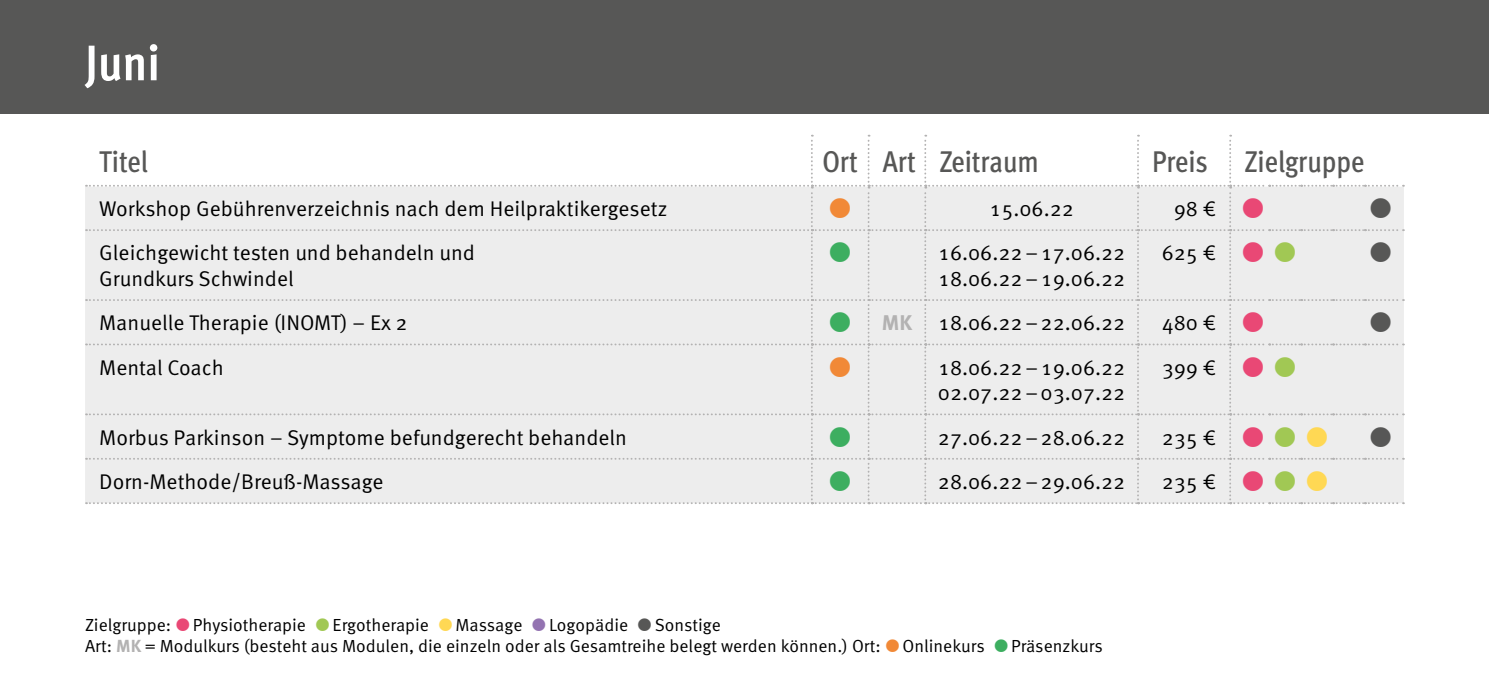
<style>
.page{position:relative;width:1489px;height:695px;background:#fff}
.page>*{position:absolute;margin:0;border:0;box-sizing:border-box;transform-origin:0 0}
.t1{font:700 condensed 50px "Meta OT";color:#fff}
.t2{font:500 condensed 30px "Meta OT";color:#575756}
.t3{font:21.25px/25.5px "Meta OT Norm";color:#000}
.t4{font:17.5px/21px "Meta OT Norm";color:#000}
.s1{font-family:"Meta OT";font-weight:700;color:#b3b2b2}
</style>
<div class="page">
<div style="left:0;top:0;width:1488px;height:113px;background:#575756"></div>
<svg style="left:86px;top:135px;width:1317px;height:369px;background:#eee"></svg>
<h1 class="t1" style="left:85px;top:31px;width:76px">Juni</h1>
<h2 class="t2" style="left:99px;top:142px;width:50px">Titel</h2>
<h2 class="t2" style="left:822px;top:142px;width:218px">Ort Art Zeitraum</h2>
<h2 class="t2" style="left:1152px;top:142px;width:214px">Preis Zielgruppe</h2>
<p class="t3" style="left:99px;top:196px;width:569px">Workshop Gebührenverzeichnis nach dem Heilpraktikergesetz</p>
<p class="t3" style="left:989px;top:196px;width:86px">15.06.22</p>
<p class="t3" style="left:1173px;top:196px;width:43px">98 €</p>
<p class="t3" style="left:99px;top:240px;width:377px">Gleichgewicht testen und behandeln und<br>Grundkurs Schwindel</p>
<p class="t3" style="left:937px;top:240px;width:189px">16.06.22–17.06.22<br>18.06.22–19.06.22</p>
<p class="t3" style="left:1161px;top:240px;width:55px">625 €</p>
<p class="t3" style="left:99px;top:310px;width:310px">Manuelle Therapie (INOMT) – Ex 2</p>
<p class="t3" style="left:881px;top:310px;width:245px"><span class="s1">MK</span> 18.06.22–22.06.22</p>
<p class="t3" style="left:1161px;top:310px;width:55px">480 €</p>
<p class="t3" style="left:99px;top:355px;width:126px">Mental Coach</p>
<p class="t3" style="left:937px;top:355px;width:189px">18.06.22–19.06.22<br>02.07.22–03.07.22</p>
<p class="t3" style="left:1161px;top:355px;width:55px">399 €</p>
<p class="t3" style="left:99px;top:424px;width:529px">Morbus Parkinson – Symptome befundgerecht behandeln</p>
<p class="t3" style="left:937px;top:424px;width:189px">27.06.22–28.06.22</p>
<p class="t3" style="left:1161px;top:424px;width:55px">235 €</p>
<p class="t3" style="left:99px;top:469px;width:286px">Dorn-Methode/Breuß-Massage</p>
<p class="t3" style="left:937px;top:469px;width:189px">28.06.22–29.06.22</p>
<p class="t3" style="left:1161px;top:469px;width:55px">235 €</p>
<p class="t4" style="left:85px;top:615px;width:222px">Zielgruppe: Physiotherapie</p>
<p class="t4" style="left:332px;top:615px;width:98px">Ergotherapie</p>
<p class="t4" style="left:455px;top:615px;width:68px">Massage</p>
<p class="t4" style="left:549px;top:615px;width:81px">Logopädie</p>
<p class="t4" style="left:85px;top:615px;width:901px;text-indent:569px">Sonstige<br>Art: <span class="s1">MK</span> = Modulkurs (besteht aus Modulen, die einzeln oder als Gesamtreihe belegt werden können.) Ort: Onlinekurs</p>
<p class="t4" style="left:1011px;top:636px;width:93px">Präsenzkurs</p>
</div>
